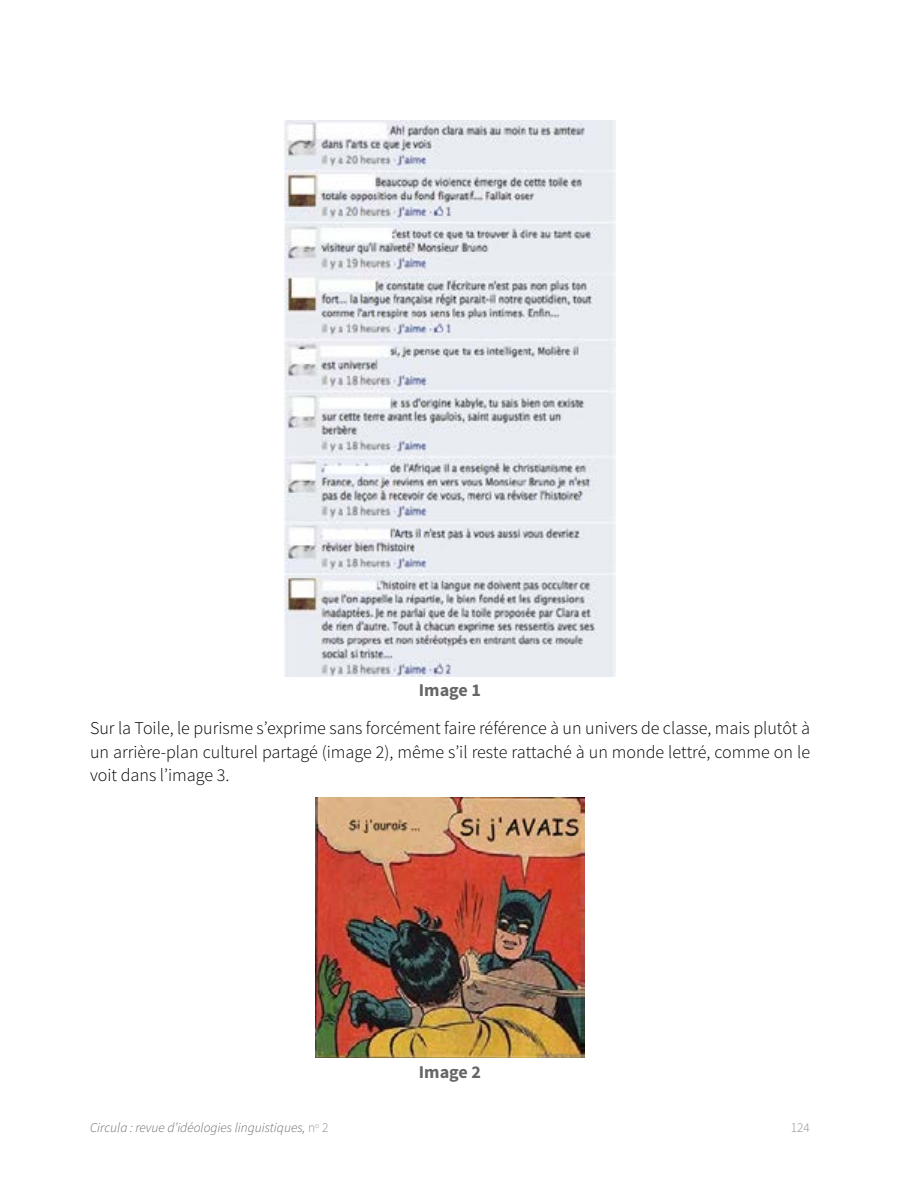
<style>
.page{position:relative;width:900px;height:1200px;background:#fff}
.page>*{position:absolute;margin:0;border:0;box-sizing:border-box;transform-origin:0 0}
.t1{font:300 18px/24px "Source Sans Pro";color:#000;text-align:justify}
.t2{font:700 18px "Source Sans Pro";color:#666}
.t3{font:italic 300 13.5px "Source Sans Pro";color:#666}
.t4{font:200 13.5px "Source Sans Pro";color:#666}
.s1{font-weight:200;font-style:normal}
</style>
<div class="page">
<img style="left:315px;top:797px;width:270px;height:261px">
<img style="left:284px;top:120px;width:332px;height:557px">
<p class="t2" style="left:419px;top:678px;width:64px">Image 1</p>
<p class="t1" style="left:90px;top:716px;width:722px">Sur la Toile, le purisme s’exprime sans forcément faire référence à un univers de classe, mais plutôt à un arrière-plan culturel partagé (image 2), même s’il reste rattaché à un monde lettré, comme on le voit dans l’image 3.</p>
<p class="t2" style="left:419px;top:1061px;width:64px">Image 2</p>
<p class="t3" style="left:90px;top:1119px;width:240px">Circula : revue d’idéologies linguistiques, <span class="s1">n</span><sup>o</sup> <span class="s1">2</span></p>
<p class="t4" style="left:791px;top:1120px;width:21px">124</p>
</div>
